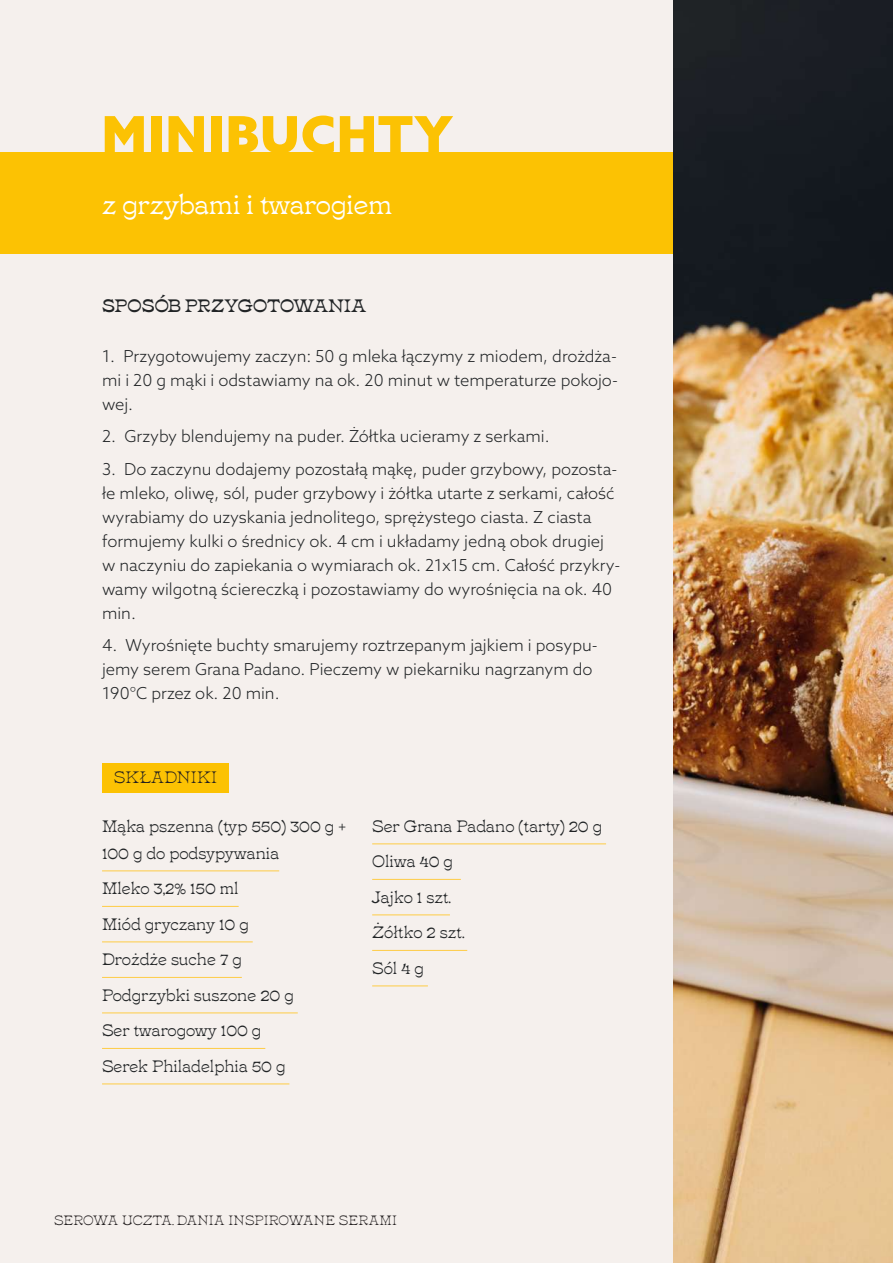
<style>
.page{position:relative;width:893px;height:1263px;background:#f5f0ed}
.page>*{position:absolute;margin:0;border:0;box-sizing:border-box;transform-origin:0 0}
.t1{font:900 51px "Azo Sans";letter-spacing:.025em;color:#fcc203}
.t2{font:27px "Tuppence";color:#fff}
.t3{font:700 18px "Tuppence";letter-spacing:.01em;color:#212426}
.t4{font:300 16.5px/24px "Azo Sans";color:#212426}
.t5{font:300 16.5px/35.5px "Tuppence";color:#212426}
.t6{font:200 16.5px "Tuppence";letter-spacing:.01em;color:#231f20}
.t7{font:200 13.5px "Tuppence";letter-spacing:.01em;color:#231f20}
</style>
<div class="page">
<div style="left:0;top:152px;width:893px;height:102px;background:#fcc203"></div>
<img style="left:673px;top:0;width:220px;height:1263px">
<div style="left:102px;top:763px;width:127px;height:29px;background:#fcc203"></div>
<hr style="left:102px;top:870px;width:177px;height:1px;background:#fecc45">
<hr style="left:102px;top:906px;width:137px;height:1px;background:#fecc45">
<hr style="left:102px;top:941px;width:151px;height:1px;background:#fecc45">
<hr style="left:102px;top:977px;width:140px;height:1px;background:#fecc45">
<hr style="left:102px;top:1012px;width:196px;height:1px;background:#fecc45">
<hr style="left:102px;top:1048px;width:163px;height:1px;background:#fecc45">
<hr style="left:102px;top:1083px;width:187px;height:1px;background:#fecc45">
<hr style="left:372px;top:843px;width:234px;height:1px;background:#fecc45">
<hr style="left:372px;top:879px;width:89px;height:1px;background:#fecc45">
<hr style="left:372px;top:914px;width:78px;height:1px;background:#fecc45">
<hr style="left:372px;top:950px;width:95px;height:1px;background:#fecc45">
<hr style="left:372px;top:985px;width:56px;height:1px;background:#fecc45">
<h1 class="t1" style="left:102px;top:101px;width:352px">MINIBUCHTY</h1>
<h2 class="t2" style="left:102px;top:182px;width:292px">z grzybami i twarogiem</h2>
<p class="t3" style="left:102px;top:291px;width:266px">SPOSÓB PRZYGOTOWANIA</p>
<p class="t4" style="left:102px;top:344px;width:517px;text-align:justify">1. Przygotowujemy zaczyn: 50 g mleka łączymy z miodem, drożdża&shy;mi i 20 g mąki i odstawiamy na ok. 20 minut w temperaturze pokojo&shy;wej.</p>
<p class="t4" style="left:102px;top:424px;width:449px">2. Grzyby blendujemy na puder. Żółtka ucieramy z serkami.</p>
<p class="t4" style="left:102px;top:457px;width:520px">3. Do zaczynu dodajemy pozostałą mąkę, puder grzybowy, pozosta&shy;łe mleko, oliwę, sól, puder grzybowy i żółtka utarte z serkami, całość wyrabiamy do uzyskania jednolitego, sprężystego ciasta. Z ciasta formujemy kulki o średnicy ok. 4 cm i układamy jedną obok drugiej w naczyniu do zapiekania o wymiarach ok. 21x15 cm. Całość przykry&shy;wamy wilgotną ściereczką i pozostawiamy do wyrośnięcia na ok. 40 min.</p>
<p class="t4" style="left:102px;top:633px;width:497px">4. Wyrośnięte buchty smarujemy roztrzepanym jajkiem i posypu&shy;jemy serem Grana Padano. Pieczemy w piekarniku nagrzanym do<br>190°C przez ok. 20 min.</p>
<p class="t6" style="left:114px;top:763px;width:105px">SKŁADNIKI</p>
<p class="t5" style="left:102px;top:811px;width:246px;line-height:27px">Mąka pszenna (typ 550) 300 g +<br>100 g do podsypywania</p>
<p class="t5" style="left:102px;top:869px;width:193px">Mleko 3,2% 150 ml<br>Miód gryczany 10 g<br>Drożdże suche 7 g<br>Podgrzybki suszone 20 g<br>Ser twarogowy 100 g<br>Serek Philadelphia 50 g</p>
<p class="t5" style="left:372px;top:806px;width:231px">Ser Grana Padano (tarty) 20 g<br>Oliwa 40 g<br>Jajko 1 szt.<br>Żółtko 2 szt.<br>Sól 4 g</p>
<p class="t7" style="left:54px;top:1209px;width:344px">SEROWA UCZTA. DANIA INSPIROWANE SERAMI</p>
</div>
